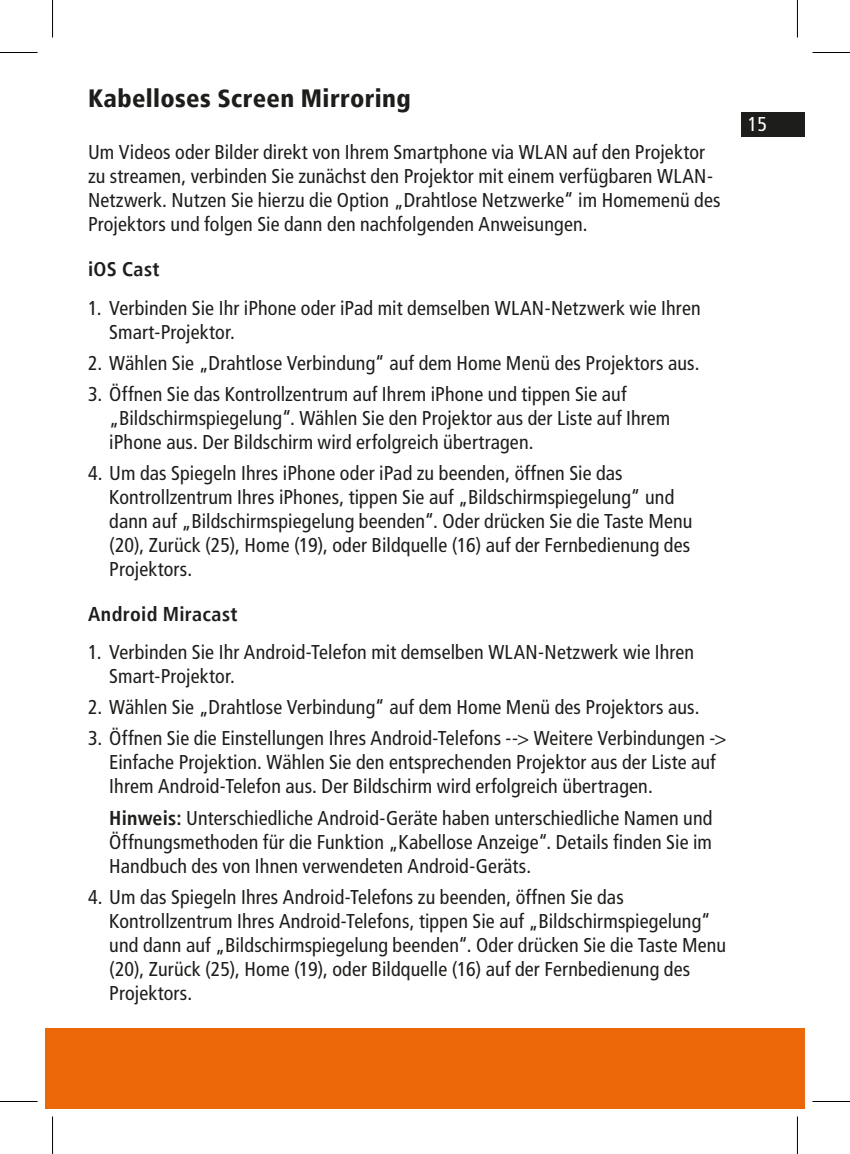
<style>
.page{position:relative;width:850px;height:1154px;background:#fff}
.page>*{position:absolute;margin:0;border:0;box-sizing:border-box;transform-origin:0 0}
.t1{font:900 condensed 25px "Frutiger LT";letter-spacing:.015em;color:#1d1d1b}
.t2{font:condensed 20px/24px "Frutiger LT";letter-spacing:.005em;color:#1d1d1b}
.t3{font:700 condensed 20px "Frutiger LT";letter-spacing:.015em;color:#1d1d1b}
.t4{font:condensed 20px "Frutiger LT";color:#fff}
.s1{font-weight:700}
</style>
<div class="page">
<div style="left:740px;top:112px;width:64px;height:25px;background:#1d1d1b"></div>
<div style="left:45px;top:1028px;width:759px;height:80px;background:#ec6708"></div>
<hr style="left:0;top:52px;width:38px;height:1px;background:#000">
<hr style="left:812px;top:52px;width:37px;height:1px;background:#000">
<hr style="left:0;top:1101px;width:38px;height:1px;background:#000">
<hr style="left:812px;top:1101px;width:37px;height:1px;background:#000">
<hr style="left:52px;top:0;width:1px;height:38px;background:#000">
<hr style="left:52px;top:1116px;width:1px;height:38px;background:#000">
<hr style="left:796px;top:0;width:1px;height:38px;background:#000">
<hr style="left:796px;top:1116px;width:1px;height:38px;background:#000">
<p class="t1" style="left:88px;top:83px;width:324px">Kabelloses Screen Mirroring</p>
<p class="t2" style="left:88px;top:140px;width:633px">Um Videos oder Bilder direkt von Ihrem Smartphone via WLAN auf den Projektor zu streamen, verbinden Sie zunächst den Projektor mit einem verfügbaren WLAN-Netzwerk. Nutzen Sie hierzu die Option „Drahtlose Netzwerke“ im Homemenü des Projektors und folgen Sie dann den nachfolgenden Anweisungen.</p>
<p class="t3" style="left:88px;top:257px;width:73px">iOS Cast</p>
<p class="t2" style="left:109px;top:296px;width:592px;text-indent:-21px">1. Verbinden Sie Ihr iPhone oder iPad mit demselben WLAN-Netzwerk wie Ihren<br>Smart-Projektor.</p>
<p class="t2" style="left:88px;top:351px;width:612px">2. Wählen Sie „Drahtlose Verbindung“ auf dem Home Menü des Projektors aus.</p>
<p class="t2" style="left:109px;top:382px;width:562px;text-indent:-21px">3. Öffnen Sie das Kontrollzentrum auf Ihrem iPhone und tippen Sie auf „Bildschirmspiegelung“. Wählen Sie den Projektor aus der Liste auf Ihrem iPhone aus. Der Bildschirm wird erfolgreich übertragen.</p>
<p class="t2" style="left:109px;top:461px;width:584px;text-indent:-21px">4. Um das Spiegeln Ihres iPhone oder iPad zu beenden, öffnen Sie das Kontrollzentrum Ihres iPhones, tippen Sie auf „Bildschirmspiegelung“ und dann auf „Bildschirmspiegelung beenden“. Oder drücken Sie die Taste Menu (20), Zurück (25), Home (19), oder Bildquelle (16) auf der Fernbedienung des Projektors.</p>
<p class="t3" style="left:88px;top:602px;width:151px">Android Miracast</p>
<p class="t2" style="left:109px;top:640px;width:586px;text-indent:-21px">1. Verbinden Sie Ihr Android-Telefon mit demselben WLAN-Netzwerk wie Ihren<br>Smart-Projektor.</p>
<p class="t2" style="left:88px;top:695px;width:612px">2. Wählen Sie „Drahtlose Verbindung“ auf dem Home Menü des Projektors aus.</p>
<p class="t2" style="left:109px;top:727px;width:618px;text-indent:-21px">3. Öffnen Sie die Einstellungen Ihres Android-Telefons --&gt; Weitere Verbindungen -&gt;<br>Einfache Projektion. Wählen Sie den entsprechenden Projektor aus der Liste auf<br>Ihrem Android-Telefon aus. Der Bildschirm wird erfolgreich übertragen.</p>
<p class="t2" style="left:109px;top:806px;width:604px;text-align:justify"><span class="s1">Hinweis:</span> Unterschiedliche Android-Geräte haben unterschiedliche Namen und Öffnungsmethoden für die Funktion „Kabellose Anzeige“. Details finden Sie im Handbuch des von Ihnen verwendeten Android-Geräts.</p>
<p class="t2" style="left:109px;top:885px;width:618px;text-indent:-21px">4. Um das Spiegeln Ihres Android-Telefons zu beenden, öffnen Sie das Kontrollzentrum Ihres Android-Telefons, tippen Sie auf „Bildschirmspiegelung“ und dann auf „Bildschirmspiegelung beenden“. Oder drücken Sie die Taste Menu (20), Zurück (25), Home (19), oder Bildquelle (16) auf der Fernbedienung des Projektors.</p>
<p class="t4" style="left:747px;top:113px;width:21px">15</p>
</div>
